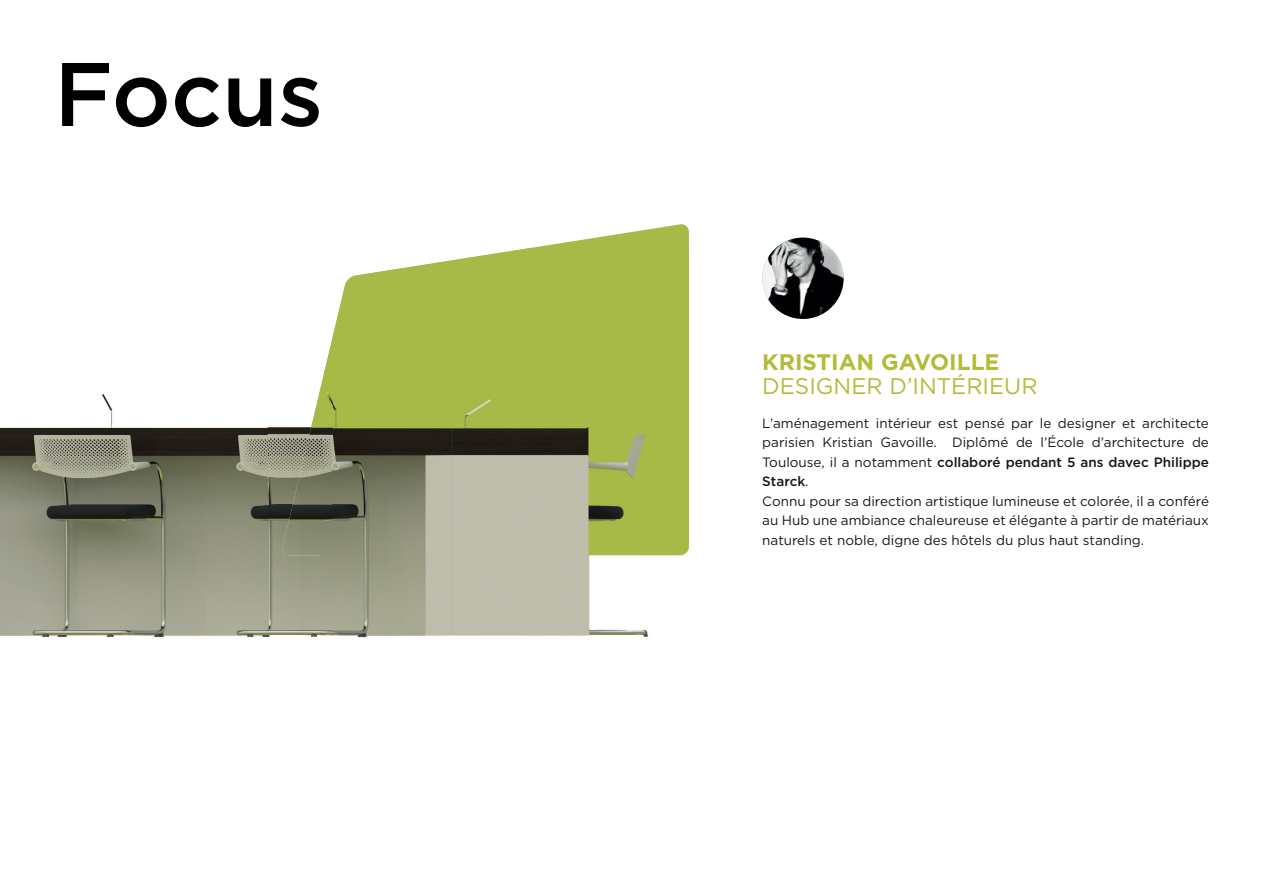
<style>
.page{position:relative;width:1263px;height:893px;background:#fff}
.page>*{position:absolute;margin:0;border:0;box-sizing:border-box;transform-origin:0 0}
.t1{font:500 90px "Gotham";color:#000001}
.t2{font:22.5px "Gotham";color:#b3bb38}
.t3{font:700 22.5px "Gotham";color:#b3bb38}
.t4{font:13.5px/19.5px "Gotham";color:#14171a}
.s1{font-weight:500}
</style>
<div class="page">
<svg style="left:530px;top:224px;width:159px;height:24px"></svg>
<img style="left:0;top:394px;width:268px;height:244px">
<img style="left:268px;top:427px;width:53px;height:211px">
<img style="left:321px;top:555px;width:322px;height:83px">
<img style="left:332px;top:248px;width:357px;height:307px">
<img style="left:282px;top:336px;width:51px;height:219px">
<img style="left:762px;top:238px;width:82px;height:81px;border-radius:41px">
<h1 class="t1" style="left:54px;top:35px;width:271px">Focus</h1>
<h2 class="t3" style="left:762px;top:347px;width:239px">KRISTIAN GAVOILLE</h2>
<h2 class="t2" style="left:762px;top:372px;width:277px">DESIGNER D’INTÉRIEUR</h2>
<p class="t4" style="left:762px;top:413px;width:448px">L’aménagement intérieur est pensé par le designer et architecte parisien Kristian Gavoille. Diplômé de l’École d’architecture de Toulouse, il a notamment <span class="s1">collaboré pendant 5 ans davec Philippe Starck</span>.<br>Connu pour sa direction artistique lumineuse et colorée, il a conféré au Hub une ambiance chaleureuse et élégante à partir de matériaux naturels et noble, digne des hôtels du plus haut standing.</p>
</div>
